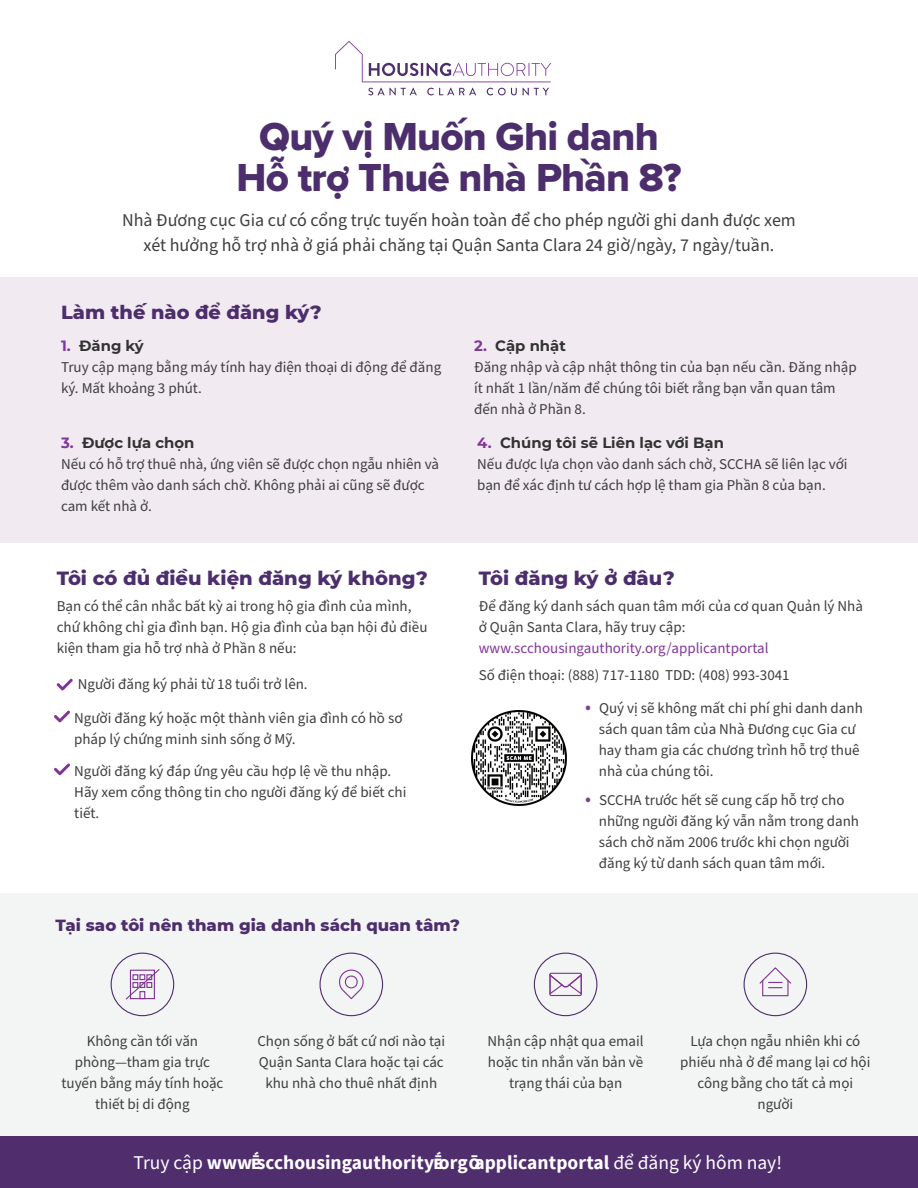
<style>
.page{position:relative;width:918px;height:1188px;background:#fff}
.page>*{position:absolute;margin:0;border:0;box-sizing:border-box;transform-origin:0 0}
.t1{font:40.5px/40.5px "Proxima Nova Extrabld";letter-spacing:-.02em;color:#4d2e6d;text-align:center}
.t2{font:700 19.5px "Source Sans Pro";letter-spacing:.005em;color:#fff}
.t3{font:800 19.5px "Montserrat";color:#4d2e6d}
.t4{font:800 19.35px "Montserrat";color:#4d2e6d}
.t5{font:18px/25.2px "Source Sans Pro";color:#3e3e3f;text-align:center}
.t6{font:800 16.5px "Montserrat";color:#4d2e6d}
.t7{font:15px/21px "Source Sans Pro";color:#3e3e3f}
.t8{font:15px "Source Sans Pro";color:#813699}
.t9{font:700 14.85px "Montserrat";color:#323333}
.s1{color:#813699}
.s2{font-size:19.5px;color:#7e3e98}
.s3{font-weight:400}
</style>
<div class="page">
<div style="left:0;top:893px;width:918px;height:258px;background:#f3f4f4"></div>
<div style="left:744px;top:953px;width:63px;height:63px;border:1px solid #502d6d;border-radius:50%"></div>
<div style="left:762px;top:980px;width:27px;height:16px;border:1px solid #813594"></div>
<svg style="left:759px;top:967px;width:32px;height:21px"></svg>
<div style="left:319px;top:953px;width:64px;height:63px;border:1px solid #502d6d;border-radius:50%"></div>
<svg style="left:339px;top:969px;width:25px;height:31px"></svg>
<div style="left:534px;top:953px;width:63px;height:63px;border:1px solid #502d6d;border-radius:50%"></div>
<svg style="left:549px;top:972px;width:33px;height:25px"></svg>
<div style="left:111px;top:953px;width:63px;height:63px;border:1px solid #502d6d;border-radius:50%"></div>
<svg style="left:125px;top:969px;width:35px;height:31px"></svg>
<div style="left:0;top:1136px;width:918px;height:52px;background:#502d6d"></div>
<svg style="left:335px;top:41px;width:216px;height:41px"></svg>
<svg style="left:368px;top:88px;width:49px;height:7px"></svg>
<svg style="left:427px;top:88px;width:49px;height:7px"></svg>
<svg style="left:487px;top:88px;width:30px;height:7px"></svg>
<svg style="left:523px;top:88px;width:26px;height:7px"></svg>
<div style="left:0;top:277px;width:918px;height:266px;background:#f2eaf1"></div>
<svg style="left:56px;top:679px;width:17px;height:12px"></svg>
<svg style="left:54px;top:711px;width:16px;height:11px"></svg>
<svg style="left:54px;top:764px;width:16px;height:11px"></svg>
<img style="left:471px;top:710px;width:96px;height:96px">
<h1 class="t1" style="left:237px;top:116px;width:446px">Quý vị Muốn Ghi danh<br>Hỗ trợ Thuê nhà Phần 8?</h1>
<p class="t5" style="left:122px;top:208px;width:675px">Nhà Đương cục Gia cư có cổng trực tuyến hoàn toàn để cho phép người ghi danh được xem xét hưởng hỗ trợ nhà ở giá phải chăng tại Quận Santa Clara 24 giờ/ngày, 7 ngày/tuần.</p>
<p class="t4" style="left:61px;top:298px;width:262px">Làm thế nào để đăng ký?</p>
<p class="t9" style="left:61px;top:335px;width:84px"><span class="s1">1.</span> Đăng ký</p>
<p class="t7" style="left:61px;top:357px;width:382px">Truy cập mạng bằng máy tính hay điện thoại di động để đăng ký. Mất khoảng 3 phút.</p>
<p class="t9" style="left:61px;top:432px;width:135px"><span class="s1">3.</span> Được lựa chọn</p>
<p class="t7" style="left:61px;top:454px;width:380px">Nếu có hỗ trợ thuê nhà, ứng viên sẽ được chọn ngẫu nhiên và được thêm vào danh sách chờ. Không phải ai cũng sẽ được cam kết nhà ở.</p>
<p class="t9" style="left:474px;top:335px;width:93px"><span class="s1">2.</span> Cập nhật</p>
<p class="t7" style="left:474px;top:357px;width:384px">Đăng nhập và cập nhật thông tin của bạn nếu cần. Đăng nhập ít nhất 1 lần/năm để chúng tôi biết rằng bạn vẫn quan tâm đến nhà ở Phần 8.</p>
<p class="t9" style="left:477px;top:432px;width:248px"><span class="s1">4.</span> Chúng tôi sẽ Liên lạc với Bạn</p>
<p class="t7" style="left:477px;top:454px;width:372px">Nếu được lựa chọn vào danh sách chờ, SCCHA sẽ liên lạc với bạn để xác định tư cách hợp lệ tham gia Phần 8 của bạn.</p>
<h2 class="t3" style="left:57px;top:564px;width:373px">Tôi có đủ điều kiện đăng ký không?</h2>
<p class="t7" style="left:57px;top:596px;width:372px">Bạn có thể cân nhắc bất kỳ ai trong hộ gia đình của mình, chứ không chỉ gia đình bạn. Hộ gia đình của bạn hội đủ điều kiện tham gia hỗ trợ nhà ở Phần 8 nếu:</p>
<p class="t7" style="left:78px;top:674px;width:231px">Người đăng ký phải từ 18 tuổi trở lên.</p>
<p class="t7" style="left:74px;top:708px;width:330px">Người đăng ký hoặc một thành viên gia đình có hồ sơ pháp lý chứng minh sinh sống ở Mỹ.</p>
<p class="t7" style="left:74px;top:761px;width:334px">Người đăng ký đáp ứng yêu cầu hợp lệ về thu nhập.<br>Hãy xem cổng thông tin cho người đăng ký để biết chi tiết.</p>
<p class="t6" style="left:56px;top:913px;width:406px">Tại sao tôi nên tham gia danh sách quan tâm?</p>
<h2 class="t3" style="left:479px;top:564px;width:197px">Tôi đăng ký ở đâu?</h2>
<p class="t7" style="left:479px;top:596px;width:386px">Để đăng ký danh sách quan tâm mới của cơ quan Quản lý Nhà ở Quận Santa Clara, hãy truy cập:</p>
<p class="t8" style="left:479px;top:638px;width:291px">www.scchousingauthority.org/applicantportal</p>
<p class="t7" style="left:479px;top:665px;width:312px">Số điện thoại: (888) 717-1180 TDD: (408) 993-3041</p>
<p class="t7" style="left:599px;top:698px;width:266px;text-indent:-14px"><span class="s2">•</span> Quý vị sẽ không mất chi phí ghi danh danh sách quan tâm của Nhà Đương cục Gia cư hay tham gia các chương trình hỗ trợ thuê nhà của chúng tôi.</p>
<p class="t7" style="left:599px;top:790px;width:262px;text-indent:-14px"><span class="s2">•</span> SCCHA trước hết sẽ cung cấp hỗ trợ cho những người đăng ký vẫn nằm trong danh sách chờ năm 2006 trước khi chọn người đăng ký từ danh sách quan tâm mới.</p>
<p class="t7" style="left:61px;top:1031px;width:163px;text-align:center">Không cần tới văn phòng—tham gia trực tuyến bằng máy tính hoặc thiết bị di động</p>
<p class="t7" style="left:257px;top:1031px;width:189px;text-align:center">Chọn sống ở bất cứ nơi nào tại<br>Quận Santa Clara hoặc tại các khu nhà cho thuê nhất định</p>
<p class="t7" style="left:680px;top:1031px;width:192px;text-align:center">Lựa chọn ngẫu nhiên khi có phiếu nhà ở để mang lại cơ hội công bằng cho tất cả mọi người</p>
<p class="t7" style="left:488px;top:1031px;width:158px;text-align:center">Nhận cập nhật qua email hoặc tin nhắn văn bản về trạng thái của bạn</p>
<h2 class="t2" style="left:134px;top:1149px;width:650px"><span class="s3">Truy cập</span> wwwḖscchousingauthorityḖorgŌapplicantportal <span class="s3">để đăng ký hôm nay!</span></h2>
</div>
